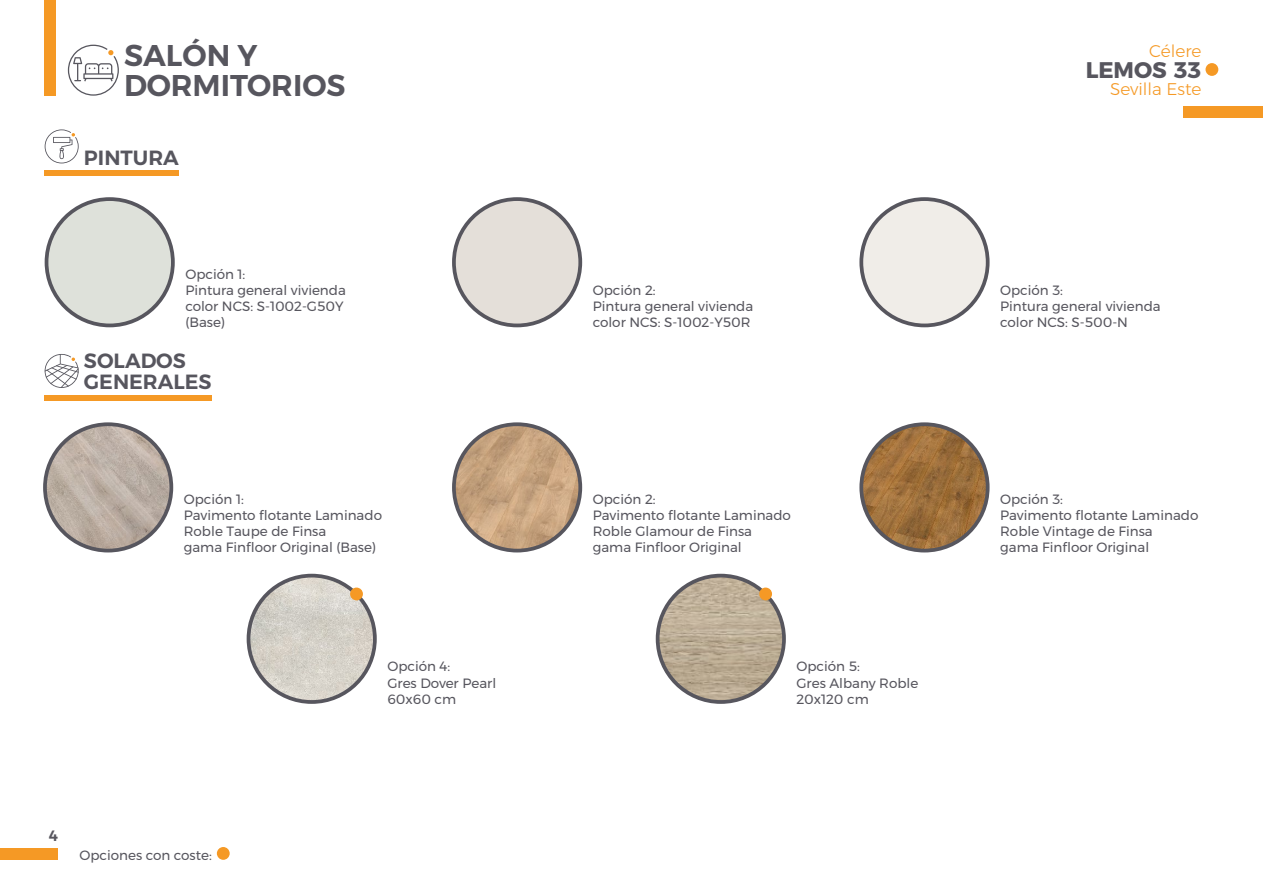
<style>
.page{position:relative;width:1263px;height:893px;background:#fff}
.page>*{position:absolute;margin:0;border:0;box-sizing:border-box;transform-origin:0 0}
.t1{font:600 30px/30px "Montserrat";color:#57565e}
.t2{font:700 22.65px "Montserrat";color:#57565e}
.t3{font:600 20.55px/20.5px "Montserrat";color:#57565e}
.t4{font:300 16.95px "Montserrat";color:#f59925}
.t5{font:600 15px "Montserrat";color:#57565e}
.t6{font:13.5px/16.2px "Montserrat";color:#57565e}
</style>
<div class="page">
<div style="left:1205px;top:63px;width:13px;height:13px;background:#f59925;border-radius:50%"></div>
<div style="left:1183px;top:106px;width:80px;height:12px;background:#f59925"></div>
<div style="left:0;top:848px;width:58px;height:12px;background:#f59925"></div>
<svg style="left:68px;top:45px;width:51px;height:51px"></svg>
<div style="left:45px;top:0;width:11px;height:96px;background:#f59925"></div>
<div style="left:45px;top:170px;width:134px;height:6px;background:#f59925"></div>
<div style="left:45px;top:395px;width:167px;height:6px;background:#f59925"></div>
<svg style="left:45px;top:129px;width:34px;height:34px"></svg>
<div style="left:217px;top:847px;width:13px;height:13px;background:#f59925;border-radius:50%"></div>
<div style="left:47px;top:199px;width:126px;height:126px;background:#dee1da;border-radius:63px"></div>
<div style="left:45px;top:197px;width:130px;height:130px;border:4px solid #57565e;border-radius:50%"></div>
<div style="left:861px;top:199px;width:127px;height:126px;background:#f0ede8;border-radius:63px"></div>
<div style="left:859px;top:197px;width:130px;height:130px;border:4px solid #57565e;border-radius:50%"></div>
<svg style="left:45px;top:354px;width:34px;height:34px"></svg>
<div style="left:454px;top:199px;width:126px;height:126px;background:#e4dfd9;border-radius:63px"></div>
<div style="left:452px;top:197px;width:130px;height:130px;border:4px solid #57565e;border-radius:50%"></div>
<img style="left:45px;top:424px;width:126px;height:127px;border-radius:63px">
<div style="left:43px;top:422px;width:130px;height:130px;border:4px solid #57565e;border-radius:50%"></div>
<img style="left:861px;top:424px;width:127px;height:127px;border-radius:63px">
<div style="left:859px;top:422px;width:130px;height:130px;border:4px solid #57565e;border-radius:50%"></div>
<img style="left:454px;top:424px;width:126px;height:127px;border-radius:63px">
<div style="left:452px;top:422px;width:130px;height:130px;border:4px solid #57565e;border-radius:50%"></div>
<img style="left:248px;top:576px;width:127px;height:126px;border-radius:63px">
<div style="left:247px;top:574px;width:130px;height:130px;border:4px solid #57565e;border-radius:50%"></div>
<img style="left:658px;top:576px;width:126px;height:126px;border-radius:63px">
<div style="left:656px;top:574px;width:130px;height:130px;border:4px solid #57565e;border-radius:50%"></div>
<div style="left:350px;top:588px;width:13px;height:12px;background:#f59925;border-radius:50%"></div>
<div style="left:759px;top:588px;width:13px;height:12px;background:#f59925;border-radius:50%"></div>
<h1 class="t1" style="left:124px;top:40px;width:223px">SALÓN Y<br>DORMITORIOS</h1>
<h3 class="t3" style="left:84px;top:147px;width:96px">PINTURA</h3>
<p class="t6" style="left:185px;top:266px;width:162px">Opción 1:<br>Pintura general vivienda color NCS: S-1002-G50Y (Base)</p>
<h3 class="t3" style="left:84px;top:351px;width:129px">SOLADOS<br>GENERALES</h3>
<p class="t6" style="left:593px;top:282px;width:162px">Opción 2:<br>Pintura general vivienda color NCS: S-1002-Y50R</p>
<p class="t4" style="left:1149px;top:38px;width:54px">Célere</p>
<h2 class="t2" style="left:1086px;top:51px;width:117px">LEMOS 33</h2>
<p class="t4" style="left:1110px;top:76px;width:93px">Sevilla Este</p>
<p class="t6" style="left:1000px;top:282px;width:162px">Opción 3:<br>Pintura general vivienda color NCS: S-500-N</p>
<p class="t6" style="left:184px;top:491px;width:200px">Opción 1:<br>Pavimento flotante Laminado<br>Roble Taupe de Finsa<br>gama Finfloor Original (Base)</p>
<p class="t6" style="left:1000px;top:491px;width:200px">Opción 3:<br>Pavimento flotante Laminado<br>Roble Vintage de Finsa<br>gama Finfloor Original</p>
<p class="t6" style="left:593px;top:491px;width:200px">Opción 2:<br>Pavimento flotante Laminado<br>Roble Glamour de Finsa gama Finfloor Original</p>
<p class="t6" style="left:387px;top:658px;width:110px">Opción 4:<br>Gres Dover Pearl<br>60x60 cm</p>
<p class="t6" style="left:796px;top:658px;width:123px">Opción 5:<br>Gres Albany Roble<br>20x120 cm</p>
<p class="t5" style="left:49px;top:823px;width:11px">4</p>
<p class="t6" style="left:80px;top:847px;width:134px">Opciones con coste:</p>
</div>
